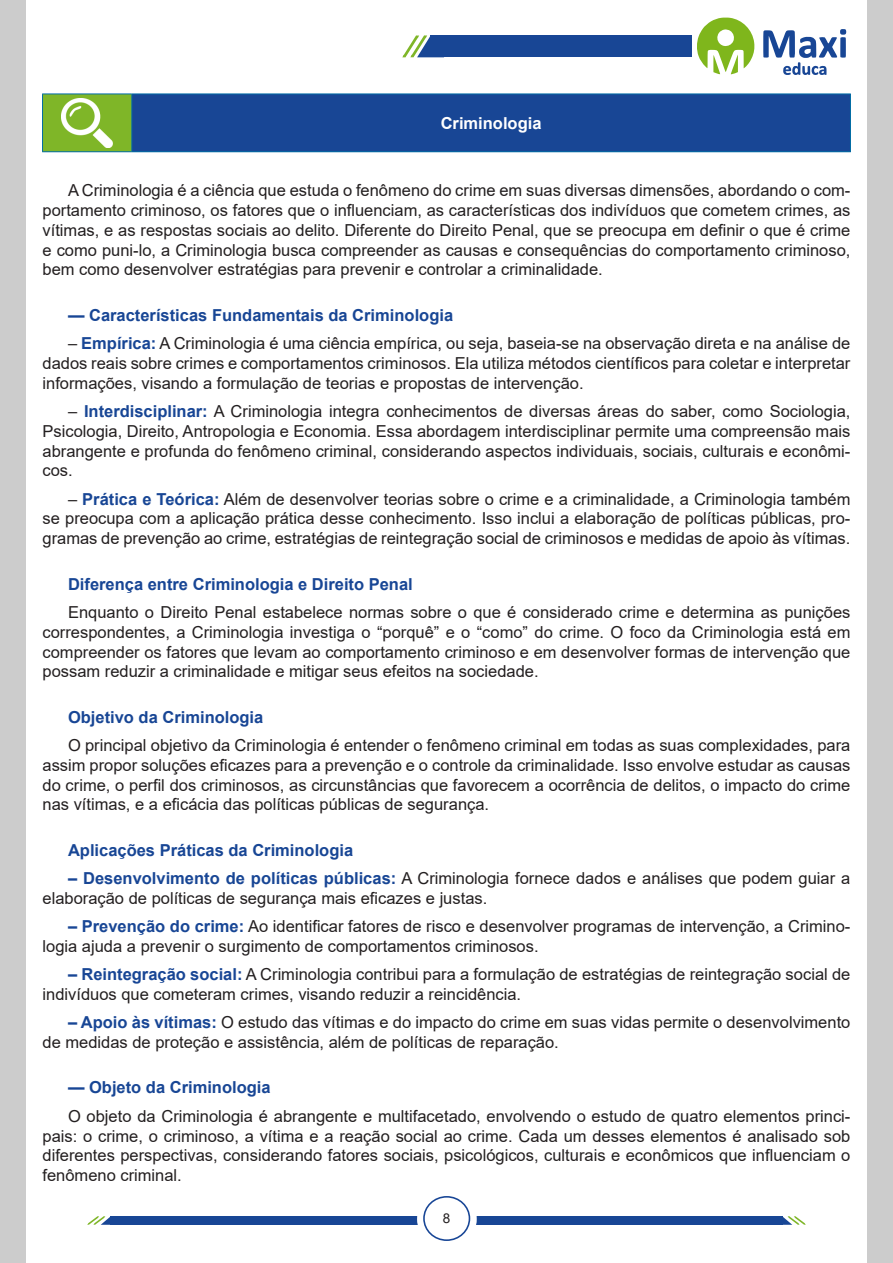
<style>
.page{position:relative;width:893px;height:1263px;background:#fff}
.page>*{position:absolute;margin:0;border:0;box-sizing:border-box;transform-origin:0 0}
.TEXTO_BASE{font:16.5px/19.8px "Arial";color:#231f20;text-align:justify}
.TOPICOS{font:700 16.5px "Arial";color:#184695}
.TEXTO_BASE-2{font:700 16.5px "Arial";color:#184695}
.t1{font:700 16.5px "Arial";color:#fff}
.t2{font:13.5px "Arial";color:#231f20}
.s1{font-weight:700;color:#184695}
</style>
<div class="page">
<div style="left:431px;top:35px;width:261px;height:22px;background:#184695"></div>
<svg style="left:697px;top:17px;width:58px;height:58px"></svg>
<svg style="left:763px;top:29px;width:83px;height:46px"></svg>
<svg style="left:402px;top:35px;width:42px;height:23px"></svg>
<div style="left:0;top:0;width:26px;height:1263px;background:#ccc"></div>
<div style="left:867px;top:0;width:26px;height:1263px;background:#ccc"></div>
<div style="left:111px;top:1216px;width:312px;height:9px;background:#184695"></div>
<svg style="left:87px;top:1216px;width:24px;height:9px"></svg>
<div style="left:470px;top:1216px;width:312px;height:9px;background:#184695"></div>
<svg style="left:782px;top:1216px;width:24px;height:9px"></svg>
<div style="left:418px;top:1192px;width:58px;height:55px;background:#fff;border-radius:50%"></div>
<div style="left:417px;top:1191px;width:60px;height:57px;border:2px solid #fff;border-radius:50%"></div>
<div style="left:423px;top:1196px;width:47px;height:45px;border:2px solid #184696;border-radius:50%"></div>
<div style="left:43px;top:94px;width:89px;height:58px;background:#7fb628"></div>
<div style="left:132px;top:94px;width:718px;height:58px;background:#184695"></div>
<hr style="left:42px;top:94px;width:90px;height:1px;background:#036ea6">
<hr style="left:42px;top:94px;width:1px;height:57px;background:#036ea6">
<hr style="left:42px;top:151px;width:90px;height:1px;background:#036ea6">
<hr style="left:132px;top:94px;width:719px;height:1px;background:#036ea6">
<hr style="left:131px;top:94px;width:1px;height:57px;background:#036ea6">
<hr style="left:850px;top:94px;width:1px;height:57px;background:#036ea6">
<hr style="left:132px;top:151px;width:719px;height:1px;background:#036ea6">
<img style="left:62px;top:98px;width:50px;height:49px">
<p class="t1" style="left:441px;top:111px;width:102px">Criminologia</p>
<p class="TEXTO_BASE" style="left:43px;top:180px;width:809px;text-indent:26px">A Criminologia é a ciência que estuda o fenômeno do crime em suas diversas dimensões, abordando o com&shy;portamento criminoso, os fatores que o influenciam, as características dos indivíduos que cometem crimes, as vítimas, e as respostas sociais ao delito. Diferente do Direito Penal, que se preocupa em definir o que é crime e como puni-lo, a Criminologia busca compreender as causas e consequências do comportamento criminoso, bem como desenvolver estratégias para prevenir e controlar a criminalidade.</p>
<p class="TOPICOS" style="left:68px;top:303px;width:387px">— Características Fundamentais da Criminologia</p>
<p class="TEXTO_BASE" style="left:43px;top:333px;width:809px;text-indent:26px">– <span class="s1">Empírica:</span> A Criminologia é uma ciência empírica, ou seja, baseia-se na observação direta e na análise de dados reais sobre crimes e comportamentos criminosos. Ela utiliza métodos científicos para coletar e interpretar informações, visando a formulação de teorias e propostas de intervenção.</p>
<p class="TEXTO_BASE" style="left:43px;top:401px;width:809px;text-indent:26px">– <span class="s1">Interdisciplinar:</span> A Criminologia integra conhecimentos de diversas áreas do saber, como Sociologia, Psicologia, Direito, Antropologia e Economia. Essa abordagem interdisciplinar permite uma compreensão mais abrangente e profunda do fenômeno criminal, considerando aspectos individuais, sociais, culturais e econômi&shy;cos.</p>
<p class="TEXTO_BASE" style="left:43px;top:489px;width:809px;text-indent:26px">– <span class="s1">Prática e Teórica:</span> Além de desenvolver teorias sobre o crime e a criminalidade, a Criminologia também se preocupa com a aplicação prática desse conhecimento. Isso inclui a elaboração de políticas públicas, pro&shy;gramas de prevenção ao crime, estratégias de reintegração social de criminosos e medidas de apoio às vítimas.</p>
<p class="TOPICOS" style="left:68px;top:572px;width:346px">Diferença entre Criminologia e Direito Penal</p>
<p class="TEXTO_BASE" style="left:43px;top:602px;width:809px;text-indent:26px">Enquanto o Direito Penal estabelece normas sobre o que é considerado crime e determina as punições correspondentes, a Criminologia investiga o “porquê” e o “como” do crime. O foco da Criminologia está em compreender os fatores que levam ao comportamento criminoso e em desenvolver formas de intervenção que possam reduzir a criminalidade e mitigar seus efeitos na sociedade.</p>
<p class="TOPICOS" style="left:68px;top:705px;width:197px">Objetivo da Criminologia</p>
<p class="TEXTO_BASE" style="left:43px;top:735px;width:809px;text-indent:26px">O principal objetivo da Criminologia é entender o fenômeno criminal em todas as suas complexidades, para assim propor soluções eficazes para a prevenção e o controle da criminalidade. Isso envolve estudar as causas do crime, o perfil dos criminosos, as circunstâncias que favorecem a ocorrência de delitos, o impacto do crime nas vítimas, e a eficácia das políticas públicas de segurança.</p>
<p class="TOPICOS" style="left:68px;top:838px;width:287px">Aplicações Práticas da Criminologia</p>
<p class="TEXTO_BASE" style="left:43px;top:868px;width:809px;text-indent:26px"><span class="s1">– Desenvolvimento de políticas públicas:</span> A Criminologia fornece dados e análises que podem guiar a elaboração de políticas de segurança mais eficazes e justas.</p>
<p class="TEXTO_BASE" style="left:43px;top:916px;width:809px;text-indent:26px"><span class="s1">– Prevenção do crime:</span> Ao identificar fatores de risco e desenvolver programas de intervenção, a Crimino&shy;logia ajuda a prevenir o surgimento de comportamentos criminosos.</p>
<p class="TEXTO_BASE" style="left:43px;top:964px;width:809px;text-indent:26px"><span class="s1">– Reintegração social:</span> A Criminologia contribui para a formulação de estratégias de reintegração social de indivíduos que cometeram crimes, visando reduzir a reincidência.</p>
<p class="TEXTO_BASE" style="left:43px;top:1012px;width:809px;text-indent:26px"><span class="s1">– Apoio às vítimas:</span> O estudo das vítimas e do impacto do crime em suas vidas permite o desenvolvimento de medidas de proteção e assistência, além de políticas de reparação.</p>
<p class="TEXTO_BASE-2" style="left:68px;top:1076px;width:204px">— Objeto da Criminologia</p>
<p class="TEXTO_BASE" style="left:43px;top:1106px;width:809px;text-indent:26px">O objeto da Criminologia é abrangente e multifacetado, envolvendo o estudo de quatro elementos princi&shy;pais: o crime, o criminoso, a vítima e a reação social ao crime. Cada um desses elementos é analisado sob diferentes perspectivas, considerando fatores sociais, psicológicos, culturais e econômicos que influenciam o fenômeno criminal.</p>
<p class="t2" style="left:443px;top:1209px;width:9px">8</p>
</div>
